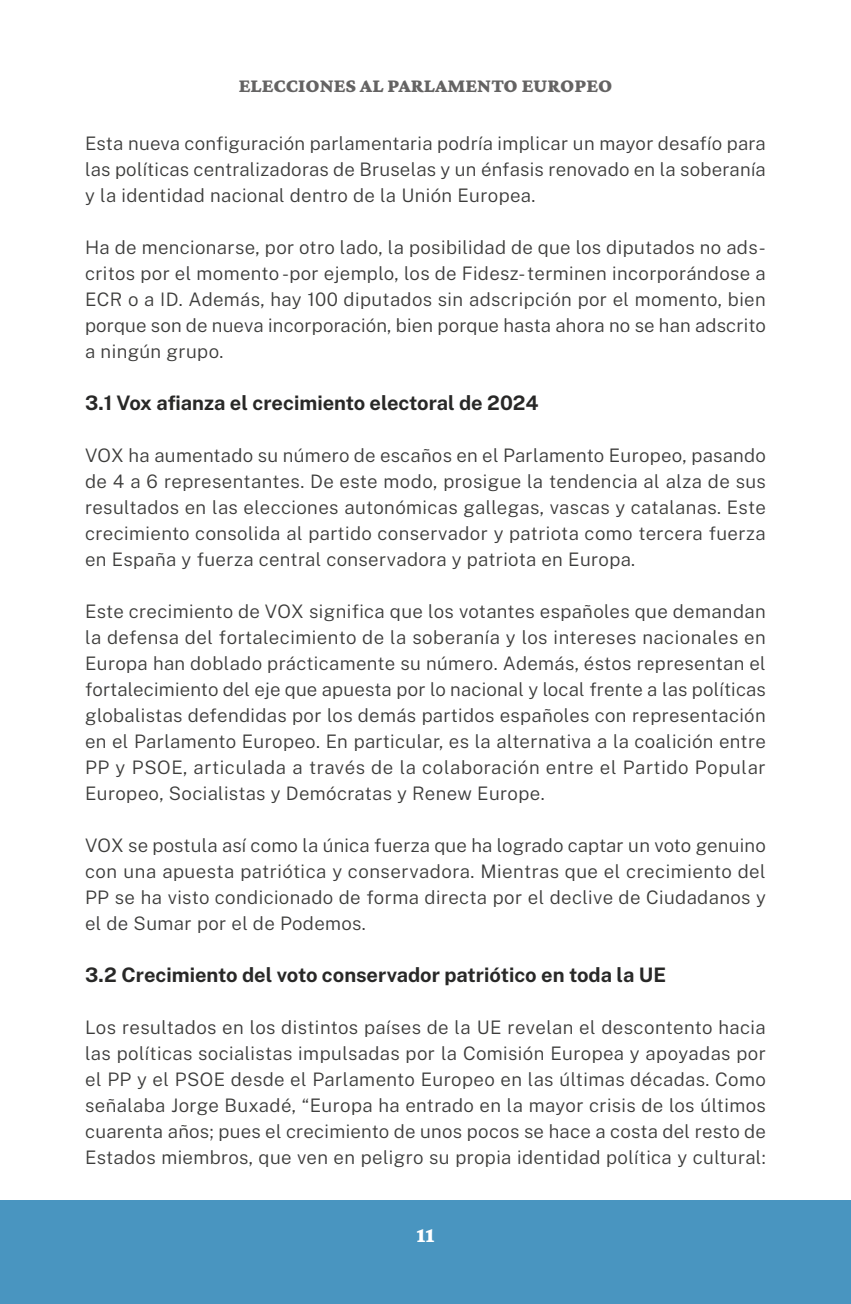
<style>
.page{position:relative;width:851px;height:1304px;background:#fff}
.page>*{position:absolute;margin:0;border:0;box-sizing:border-box;transform-origin:0 0}
.t1{font:900 22px "Crimson Pro";color:#fff}
.t2{font:700 20px "Public Sans";color:#282827}
.t3{font:900 20px "Crimson Pro";color:#646363}
.t4{font:300 18.6px/26px "Public Sans";letter-spacing:.02em;color:#3c3c3b;text-align:justify}
</style>
<div class="page">
<div style="left:0;top:1200px;width:850px;height:104px;background:#4995c0"></div>
<p class="t3" style="left:239px;top:72px;width:375px">ELECCIONES AL PARLAMENTO EUROPEO</p>
<p class="t4" style="left:85px;top:129px;width:682px">Esta nueva configuración parlamentaria podría implicar un mayor desafío para las políticas centralizadoras de Bruselas y un énfasis renovado en la soberanía y la identidad nacional dentro de la Unión Europea.</p>
<p class="t4" style="left:85px;top:233px;width:682px">Ha de mencionarse, por otro lado, la posibilidad de que los diputados no ads&shy;critos por el momento -por ejemplo, los de Fidesz- terminen incorporándose a ECR o a ID. Además, hay 100 diputados sin adscripción por el momento, bien porque son de nueva incorporación, bien porque hasta ahora no se han adscrito a ningún grupo.</p>
<p class="t2" style="left:85px;top:388px;width:455px">3.1 Vox afianza el crecimiento electoral de 2024</p>
<p class="t4" style="left:85px;top:441px;width:682px">VOX ha aumentado su número de escaños en el Parlamento Europeo, pasando de 4 a 6 representantes. De este modo, prosigue la tendencia al alza de sus resultados en las elecciones autonómicas gallegas, vascas y catalanas. Este crecimiento consolida al partido conservador y patriota como tercera fuerza en España y fuerza central conservadora y patriota en Europa.</p>
<p class="t4" style="left:85px;top:597px;width:682px">Este crecimiento de VOX significa que los votantes españoles que demandan la defensa del fortalecimiento de la soberanía y los intereses nacionales en Europa han doblado prácticamente su número. Además, éstos representan el fortalecimiento del eje que apuesta por lo nacional y local frente a las políticas globalistas defendidas por los demás partidos españoles con representación en el Parlamento Europeo. En particular, es la alternativa a la coalición entre PP y PSOE, articulada a través de la colaboración entre el Partido Popular Europeo, Socialistas y Demócratas y Renew Europe.</p>
<p class="t4" style="left:85px;top:831px;width:682px">VOX se postula así como la única fuerza que ha logrado captar un voto genuino con una apuesta patriótica y conservadora. Mientras que el crecimiento del PP se ha visto condicionado de forma directa por el declive de Ciudadanos y el de Sumar por el de Podemos.</p>
<p class="t2" style="left:85px;top:960px;width:582px">3.2 Crecimiento del voto conservador patriótico en toda la UE</p>
<p class="t4" style="left:85px;top:1013px;width:682px">Los resultados en los distintos países de la UE revelan el descontento hacia las políticas socialistas impulsadas por la Comisión Europea y apoyadas por el PP y el PSOE desde el Parlamento Europeo en las últimas décadas. Como señalaba Jorge Buxadé, “Europa ha entrado en la mayor crisis de los últimos cuarenta años; pues el crecimiento de unos pocos se hace a costa del resto de Estados miembros, que ven en peligro su propia identidad política y cultural:</p>
<p class="t1" style="left:416px;top:1221px;width:19px">11</p>
</div>
